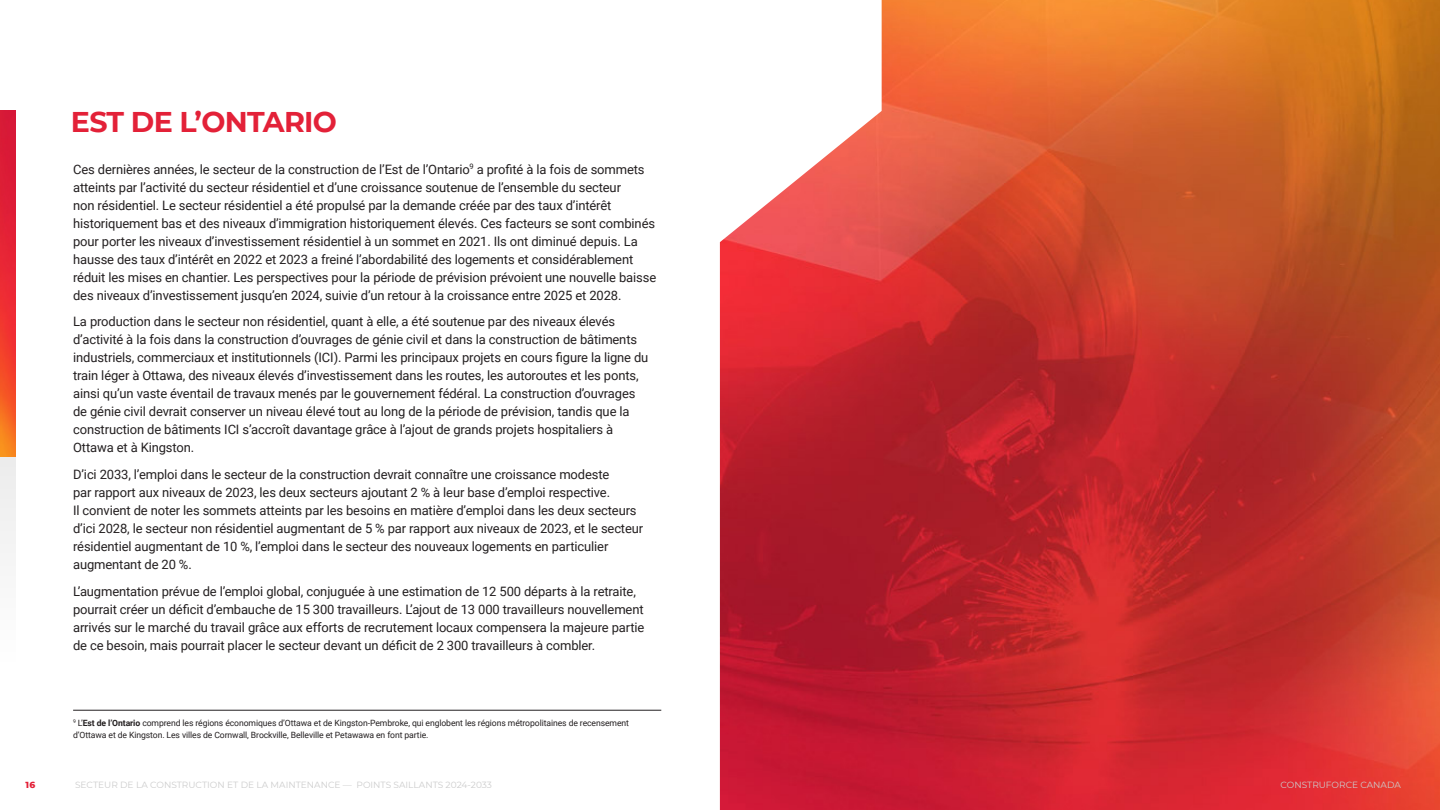
<style>
.page{position:relative;width:1440px;height:810px;background:#fff}
.page>*{position:absolute;margin:0;border:0;box-sizing:border-box;transform-origin:0 0}
.LRG_Page_Title_-_Red_Caps__Main{font:700 28.5px "Montserrat";letter-spacing:-.025em;color:#e32138}
.Body_Text_-_Black__for_Light_BKG__GEN{font:12.9px/18px "Roboto";letter-spacing:-.01em;color:#231f20}
.t1{font:9px "Montserrat";color:#ccc}
.t2{font:800 9px "Montserrat";color:#e32138}
.Body_Text_-_Black__for_Light_BKG__GEN-2{font:8.7px/12px "Roboto";letter-spacing:-.01em;color:#231f20}
.s1{font-weight:700}
</style>
<div class="page">
<img style="left:881px;top:0;width:559px;height:810px">
<svg style="left:661px;top:111px;width:220px;height:699px"></svg>
<div style="left:0;top:380px;width:15px;height:321px;background:#f7f7f7"></div>
<img style="left:0;top:110px;width:15px;height:347px">
<hr style="left:73px;top:710px;width:588px;height:1px;background:#231f20">
<p class="LRG_Page_Title_-_Red_Caps__Main" style="left:71px;top:101px;width:267px">EST DE L’ONTARIO</p>
<p class="Body_Text_-_Black__for_Light_BKG__GEN" style="left:73px;top:159px;width:585px">Ces dernières années, le secteur de la construction de l’Est de l’Ontario<sup>9</sup> a profité à la fois de sommets atteints par l’activité du secteur résidentiel et d’une croissance soutenue de l’ensemble du secteur<br>non résidentiel. Le secteur résidentiel a été propulsé par la demande créée par des taux d’intérêt historiquement bas et des niveaux d’immigration historiquement élevés. Ces facteurs se sont combinés pour porter les niveaux d’investissement résidentiel à un sommet en 2021. Ils ont diminué depuis. La hausse des taux d’intérêt en 2022 et 2023 a freiné l’abordabilité des logements et considérablement réduit les mises en chantier. Les perspectives pour la période de prévision prévoient une nouvelle baisse des niveaux d’investissement jusqu’en 2024, suivie d’un retour à la croissance entre 2025 et 2028.</p>
<p class="Body_Text_-_Black__for_Light_BKG__GEN" style="left:73px;top:312px;width:577px">La production dans le secteur non résidentiel, quant à elle, a été soutenue par des niveaux élevés d’activité à la fois dans la construction d’ouvrages de génie civil et dans la construction de bâtiments industriels, commerciaux et institutionnels (ICI). Parmi les principaux projets en cours figure la ligne du train léger à Ottawa, des niveaux élevés d’investissement dans les routes, les autoroutes et les ponts, ainsi qu’un vaste éventail de travaux menés par le gouvernement fédéral. La construction d’ouvrages de génie civil devrait conserver un niveau élevé tout au long de la période de prévision, tandis que la construction de bâtiments ICI s’accroît davantage grâce à l’ajout de grands projets hospitaliers à Ottawa et à Kingston.</p>
<p class="Body_Text_-_Black__for_Light_BKG__GEN" style="left:73px;top:465px;width:571px">D’ici 2033, l’emploi dans le secteur de la construction devrait connaître une croissance modeste<br>par rapport aux niveaux de 2023, les deux secteurs ajoutant 2 % à leur base d’emploi respective.<br>Il convient de noter les sommets atteints par les besoins en matière d’emploi dans les deux secteurs d’ici 2028, le secteur non résidentiel augmentant de 5 % par rapport aux niveaux de 2023, et le secteur résidentiel augmentant de 10 %, l’emploi dans le secteur des nouveaux logements en particulier augmentant de 20 %.</p>
<p class="Body_Text_-_Black__for_Light_BKG__GEN" style="left:73px;top:582px;width:573px">L’augmentation prévue de l’emploi global, conjuguée à une estimation de 12 500 départs à la retraite, pourrait créer un déficit d’embauche de 15 300 travailleurs. L’ajout de 13 000 travailleurs nouvellement arrivés sur le marché du travail grâce aux efforts de recrutement locaux compensera la majeure partie de ce besoin, mais pourrait placer le secteur devant un déficit de 2 300 travailleurs à combler.</p>
<p class="Body_Text_-_Black__for_Light_BKG__GEN-2" style="left:73px;top:717px;width:557px"><sup>9</sup> L’<span class="s1">Est de l’Ontario</span> comprend les régions économiques d’Ottawa et de Kingston-Pembroke, qui englobent les régions métropolitaines de recensement d’Ottawa et de Kingston. Les villes de Cornwall, Brockville, Belleville et Petawawa en font partie.</p>
<p class="t2" style="left:25px;top:778px;width:11px">16</p>
<p class="t1" style="left:75px;top:779px;width:418px">SECTEUR DE LA CONSTRUCTION ET DE LA MAINTENANCE — POINTS SAILLANTS 2024-2033</p>
<p class="t1" style="left:1280px;top:779px;width:122px">CONSTRUFORCE CANADA</p>
</div>
